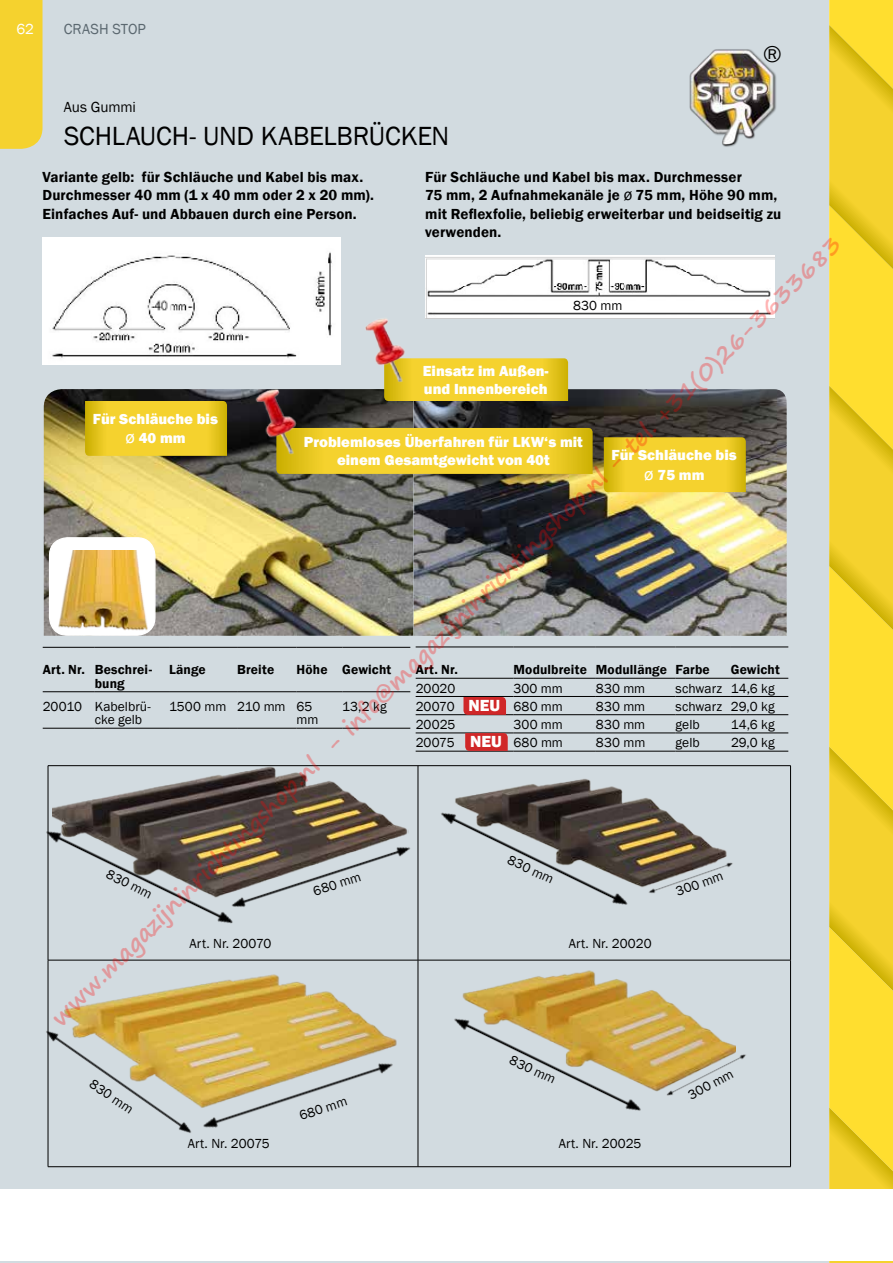
<style>
.page{position:relative;width:893px;height:1263px;background:#d2dbe0}
.page>*{position:absolute;margin:0;border:0;box-sizing:border-box;transform-origin:0 0}
.t1{font:27px "Franklin Gothic";letter-spacing:-.005em;color:#000}
.t2{font:24px "Franklin Gothic";color:#000}
.t3{font:700 23.4px "Segoe Print";color:rgb(255 0 0/.3)}
.t4{font:800 16.5px/36px "Franklin Gothic";color:#fff}
.t5{font:600 15px/18.3px "Franklin Gothic";letter-spacing:.005em;color:#000}
.t6{font:800 15px/19.8px "Franklin Gothic";color:#fff;text-align:center}
.t7{font:15px "Franklin Gothic";letter-spacing:.005em;color:#5b6870}
.t8{font:15px "Franklin Gothic";letter-spacing:-.005em;color:#000}
.t9{font:15px "Franklin Gothic";color:#fff}
.t10{font:13.5px/13.5px "Franklin Gothic";letter-spacing:.005em;color:#000}
.t11{font:600 13.5px/13.5px "Franklin Gothic";letter-spacing:.01em;color:#000}
.s1{font-weight:400;font-size:16.5px}
.s2{font-family:"Arial";font-weight:400;font-size:16.5px}
</style>
<div class="page">
<svg style="left:829px;top:0;width:64px;height:1263px;background:#f6d52c"></svg>
<div style="left:0;top:0;width:43px;height:149px;background:#f5d22e"></div>
<img style="left:43px;top:238px;width:297px;height:126px">
<img style="left:44px;top:389px;width:743px;height:247px">
<div style="left:50px;top:538px;width:105px;height:97px;background:#fff;border-radius:18px"></div>
<img style="left:44px;top:550px;width:125px;height:86px">
<img style="left:52px;top:766px;width:357px;height:73px">
<img style="left:425px;top:255px;width:350px;height:63px">
<img style="left:455px;top:778px;width:272px;height:110px">
<img style="left:62px;top:959px;width:338px;height:96px">
<img style="left:461px;top:959px;width:275px;height:133px">
<img style="left:689px;top:49px;width:88px;height:98px">
<img style="left:441px;top:799px;width:196px;height:106px">
<img style="left:46px;top:817px;width:196px;height:115px">
<img style="left:225px;top:839px;width:186px;height:80px">
<img style="left:645px;top:859px;width:88px;height:34px">
<img style="left:46px;top:1019px;width:155px;height:121px">
<img style="left:196px;top:1055px;width:197px;height:85px">
<img style="left:454px;top:1004px;width:196px;height:107px">
<img style="left:662px;top:1050px;width:84px;height:46px">
<img style="left:576px;top:301px;width:50px;height:10px">
<hr style="left:43px;top:728px;width:52px;height:1px;background:#000">
<hr style="left:95px;top:728px;width:74px;height:1px;background:#000">
<hr style="left:169px;top:728px;width:68px;height:1px;background:#000">
<hr style="left:43px;top:647px;width:52px;height:1px;background:#000">
<hr style="left:169px;top:647px;width:68px;height:1px;background:#000">
<hr style="left:237px;top:647px;width:60px;height:1px;background:#000">
<hr style="left:342px;top:647px;width:68px;height:1px;background:#000">
<hr style="left:43px;top:691px;width:52px;height:1px;background:#000">
<hr style="left:169px;top:691px;width:68px;height:1px;background:#000">
<hr style="left:237px;top:691px;width:60px;height:1px;background:#000">
<hr style="left:342px;top:691px;width:68px;height:1px;background:#000">
<hr style="left:237px;top:728px;width:60px;height:1px;background:#000">
<hr style="left:297px;top:728px;width:45px;height:1px;background:#000">
<hr style="left:342px;top:728px;width:68px;height:1px;background:#000">
<hr style="left:297px;top:647px;width:45px;height:1px;background:#000">
<hr style="left:297px;top:691px;width:45px;height:1px;background:#000">
<hr style="left:95px;top:647px;width:74px;height:1px;background:#000">
<hr style="left:95px;top:691px;width:74px;height:1px;background:#000">
<hr style="left:416px;top:647px;width:97px;height:1px;background:#000">
<hr style="left:596px;top:647px;width:80px;height:1px;background:#000">
<hr style="left:676px;top:647px;width:55px;height:1px;background:#000">
<hr style="left:416px;top:678px;width:97px;height:1px;background:#000">
<hr style="left:596px;top:678px;width:80px;height:1px;background:#000">
<hr style="left:676px;top:678px;width:55px;height:1px;background:#000">
<hr style="left:731px;top:647px;width:57px;height:1px;background:#000">
<hr style="left:731px;top:678px;width:57px;height:1px;background:#000">
<hr style="left:416px;top:696px;width:97px;height:1px;background:#000">
<hr style="left:513px;top:696px;width:83px;height:1px;background:#000">
<hr style="left:596px;top:696px;width:80px;height:1px;background:#000">
<hr style="left:513px;top:647px;width:83px;height:1px;background:#000">
<hr style="left:513px;top:678px;width:83px;height:1px;background:#000">
<hr style="left:676px;top:696px;width:55px;height:1px;background:#000">
<hr style="left:731px;top:696px;width:57px;height:1px;background:#000">
<hr style="left:416px;top:714px;width:97px;height:1px;background:#000">
<hr style="left:513px;top:714px;width:83px;height:1px;background:#000">
<hr style="left:596px;top:714px;width:80px;height:1px;background:#000">
<hr style="left:676px;top:714px;width:55px;height:1px;background:#000">
<hr style="left:731px;top:714px;width:57px;height:1px;background:#000">
<hr style="left:416px;top:733px;width:97px;height:1px;background:#000">
<hr style="left:416px;top:751px;width:97px;height:1px;background:#000">
<hr style="left:513px;top:733px;width:83px;height:1px;background:#000">
<hr style="left:513px;top:751px;width:83px;height:1px;background:#000">
<hr style="left:596px;top:733px;width:80px;height:1px;background:#000">
<hr style="left:596px;top:751px;width:80px;height:1px;background:#000">
<hr style="left:676px;top:733px;width:55px;height:1px;background:#000">
<hr style="left:676px;top:751px;width:55px;height:1px;background:#000">
<hr style="left:731px;top:733px;width:57px;height:1px;background:#000">
<hr style="left:731px;top:751px;width:57px;height:1px;background:#000">
<svg style="left:85px;top:401px;width:142px;height:55px;background:#eecc27"></svg>
<svg style="left:604px;top:437px;width:142px;height:55px;background:#edcb27"></svg>
<svg style="left:276px;top:428px;width:317px;height:46px;background:#efcd28"></svg>
<svg style="left:384px;top:358px;width:184px;height:43px;background:#efce2a"></svg>
<img style="left:365px;top:318px;width:42px;height:66px">
<hr style="left:48px;top:765px;width:370px;height:1px;background:#000">
<hr style="left:418px;top:765px;width:373px;height:1px;background:#000">
<hr style="left:48px;top:960px;width:370px;height:1px;background:#000">
<hr style="left:418px;top:960px;width:373px;height:1px;background:#000">
<hr style="left:48px;top:1166px;width:370px;height:1px;background:#000">
<hr style="left:418px;top:1166px;width:373px;height:1px;background:#000">
<hr style="left:48px;top:766px;width:1px;height:194px;background:#000">
<hr style="left:418px;top:766px;width:1px;height:194px;background:#000">
<hr style="left:790px;top:766px;width:1px;height:194px;background:#000">
<hr style="left:48px;top:960px;width:1px;height:206px;background:#000">
<hr style="left:418px;top:960px;width:1px;height:206px;background:#000">
<hr style="left:790px;top:960px;width:1px;height:206px;background:#000">
<svg style="left:463px;top:697px;width:43px;height:18px"></svg>
<svg style="left:465px;top:733px;width:43px;height:18px"></svg>
<img style="left:249px;top:389px;width:49px;height:67px">
<div style="left:0;top:1189px;width:893px;height:71px;background:#fff"></div>
<p class="t9" style="left:16px;top:20px;width:19px">62</p>
<p class="t7" style="left:64px;top:20px;width:84px">CRASH STOP</p>
<h2 class="t2" style="left:763px;top:39px;width:20px">®</h2>
<p class="t8" style="left:64px;top:98px;width:74px">Aus Gummi</p>
<h1 class="t1" style="left:64px;top:119px;width:387px">SCHLAUCH- UND KABELBRÜCKEN</h1>
<p class="t5" style="left:43px;top:168px;width:333px">Variante gelb: für Schläuche und Kabel bis max.<br>Durchmesser 40 mm (1 x 40 mm oder 2 x 20 mm).<br>Einfaches Auf- und Abbauen durch eine Person.</p>
<p class="t5" style="left:425px;top:168px;width:358px">Für Schläuche und Kabel bis max. Durchmesser<br>75 mm, 2 Aufnahmekanäle je <span class="s1">ø</span> 75 mm, Höhe 90 mm, mit Reflexfolie, beliebig erweiterbar und beidseitig zu verwenden.</p>
<h3 class="t3" style="left:40px;top:1007px;width:1108px;rotate:-45deg">www.magazijninrichtingshop.nl - info@magazijninrichtingshop.nl - tel. +31(0)26-3633683</h3>
<p class="t10" style="left:573px;top:299px;width:51px">830 mm</p>
<p class="t6" style="left:423px;top:362px;width:127px;line-height:18px;text-align:left">Einsatz im Außen&shy;und Innenbereich</p>
<p class="t6" style="left:93px;top:409px;width:127px">Für Schläuche bis <span class="s2">ø</span> 40 mm</p>
<p class="t6" style="left:304px;top:433px;width:281px;line-height:18px">Problemloses Überfahren für LKW‘s mit einem Gesamtgewicht von 40t</p>
<p class="t6" style="left:612px;top:445px;width:127px">Für Schläuche bis <span class="s2">ø</span> 75 mm</p>
<p class="t11" style="left:95px;top:663px;width:59px;text-indent:-52px">Art. Nr. Beschrei&shy;bung</p>
<p class="t11" style="left:169px;top:663px;width:38px">Länge</p>
<p class="t11" style="left:237px;top:663px;width:39px">Breite</p>
<p class="t11" style="left:297px;top:663px;width:96px">Höhe Gewicht</p>
<p class="t10" style="left:95px;top:700px;width:58px;text-indent:-52px">20010 Kabelbrü&shy;cke gelb</p>
<p class="t10" style="left:297px;top:700px;width:23px;text-indent:-128px">1500 mm 210 mm 65 mm</p>
<p class="t10" style="left:342px;top:700px;width:46px">13,2 kg</p>
<p class="t11" style="left:416px;top:663px;width:44px">Art. Nr.</p>
<p class="t11" style="left:513px;top:663px;width:198px">Modulbreite Modullänge Farbe</p>
<p class="t11" style="left:731px;top:663px;width:50px">Gewicht</p>
<p class="t10" style="left:416px;top:682px;width:41px">20020</p>
<p class="t10" style="left:513px;top:682px;width:51px">300 mm</p>
<p class="t10" style="left:596px;top:682px;width:51px">830 mm</p>
<p class="t10" style="left:676px;top:682px;width:101px">schwarz 14,6 kg</p>
<p class="t10" style="left:416px;top:700px;width:40px">20070</p>
<p class="t10" style="left:513px;top:700px;width:51px">680 mm</p>
<p class="t10" style="left:596px;top:700px;width:51px">830 mm</p>
<p class="t10" style="left:676px;top:700px;width:101px">schwarz 29,0 kg</p>
<p class="t10" style="left:416px;top:718px;width:41px">20025</p>
<p class="t10" style="left:513px;top:718px;width:51px">300 mm</p>
<p class="t10" style="left:596px;top:718px;width:51px">830 mm</p>
<p class="t10" style="left:676px;top:718px;width:26px">gelb</p>
<p class="t10" style="left:731px;top:718px;width:45px">14,6 kg</p>
<p class="t10" style="left:416px;top:736px;width:41px">20075</p>
<p class="t10" style="left:513px;top:736px;width:51px">680 mm</p>
<p class="t10" style="left:596px;top:736px;width:51px">830 mm</p>
<p class="t10" style="left:676px;top:736px;width:26px">gelb</p>
<p class="t10" style="left:731px;top:736px;width:45px">29,0 kg</p>
<p class="t4" style="left:469px;top:688px;width:35px">NEU<br>NEU</p>
<p class="t10" style="left:511px;top:853px;width:51px;rotate:25deg">830 mm</p>
<p class="t10" style="left:110px;top:867px;width:51px;rotate:27deg">830 mm</p>
<p class="t10" style="left:674px;top:886px;width:51px;rotate:-20deg">300 mm</p>
<p class="t10" style="left:312px;top:885px;width:51px;rotate:-18deg">680 mm</p>
<p class="t10" style="left:190px;top:937px;width:83px">Art. Nr. 20070</p>
<p class="t10" style="left:569px;top:937px;width:84px">Art. Nr. 20020</p>
<p class="t10" style="left:95px;top:1077px;width:51px;rotate:34deg">830 mm</p>
<p class="t10" style="left:298px;top:1110px;width:51px;rotate:-18deg">680 mm</p>
<p class="t10" style="left:513px;top:1053px;width:51px;rotate:25deg">830 mm</p>
<p class="t10" style="left:188px;top:1137px;width:84px">Art. Nr. 20075</p>
<p class="t10" style="left:559px;top:1137px;width:84px">Art. Nr. 20025</p>
<p class="t10" style="left:686px;top:1090px;width:51px;rotate:-28deg">300 mm</p>
</div>
